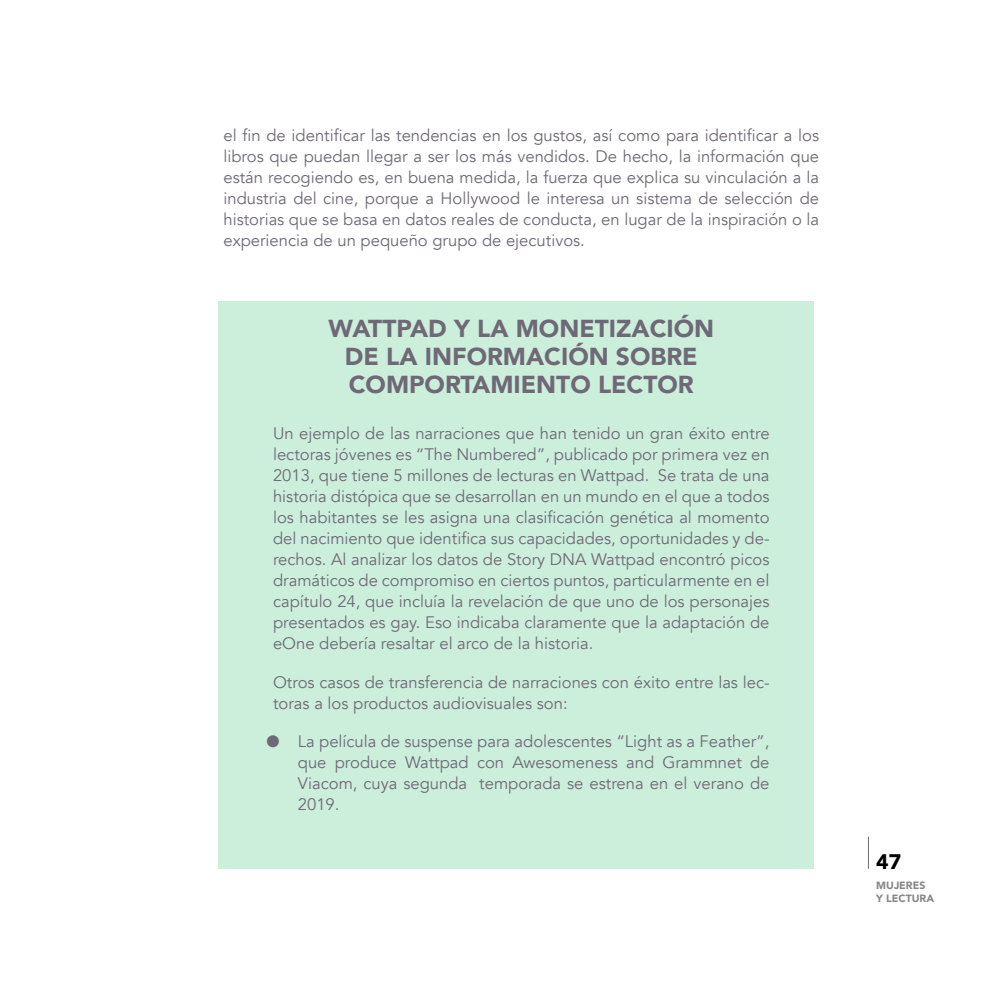
<style>
.page{position:relative;width:993px;height:993px;background:#fff}
.page>*{position:absolute;margin:0;border:0;box-sizing:border-box;transform-origin:0 0}
.t1{font:900 24.5px/28px "Avenir";color:#6f6976;text-align:center}
.t2{font:900 21px "Avenir";color:#000}
.t3{font:16.62px/21px "Avenir";color:#6f6976;text-align:justify}
.t4{font:900 10.5px/12.6px "Avenir";color:#878787}
</style>
<div class="page">
<hr style="left:867px;top:836px;width:1px;height:32px;background:#706f6f">
<div style="left:218px;top:301px;width:596px;height:567px;background:#ccefdc"></div>
<p class="t3" style="left:223px;top:125px;width:597px">el fin de identificar las tendencias en los gustos, así como para identificar a los libros que puedan llegar a ser los más vendidos. De hecho, la información que están recogiendo es, en buena medida, la fuerza que explica su vinculación a la industria del cine, porque a Hollywood le interesa un sistema de selección de historias que se basa en datos reales de conducta, en lugar de la inspiración o la experiencia de un pequeño grupo de ejecutivos.</p>
<h1 class="t1" style="left:328px;top:314px;width:387px">WATTPAD Y LA MONETIZACIÓN<br>DE LA INFORMACIÓN SOBRE<br>COMPORTAMIENTO LECTOR</h1>
<p class="t3" style="left:273px;top:423px;width:498px">Un ejemplo de las narraciones que han tenido un gran éxito entre lectoras jóvenes es “The Numbered”, publicado por primera vez en 2013, que tiene 5 millones de lecturas en Wattpad. Se trata de una historia distópica que se desarrollan en un mundo en el que a todos los habitantes se les asigna una clasificación genética al momento del nacimiento que identifica sus capacidades, oportunidades y de&shy;rechos. Al analizar los datos de Story DNA Wattpad encontró picos dramáticos de compromiso en ciertos puntos, particularmente en el capítulo 24, que incluía la revelación de que uno de los personajes presentados es gay. Eso indicaba claramente que la adaptación de eOne debería resaltar el arco de la historia.</p>
<p class="t3" style="left:273px;top:671px;width:498px">Otros casos de transferencia de narraciones con éxito entre las lec&shy;toras a los productos audiovisuales son:</p>
<p class="t3" style="left:298px;top:730px;width:473px;text-indent:-32px">● La película de suspense para adolescentes “Light as a Feather”, que produce Wattpad con Awesomeness and Grammnet de Viacom, cuya segunda temporada se estrena en el verano de 2019.</p>
<p class="t2" style="left:876px;top:843px;width:26px">47</p>
<p class="t4" style="left:876px;top:878px;width:59px">MUJERES<br>Y LECTURA</p>
</div>
